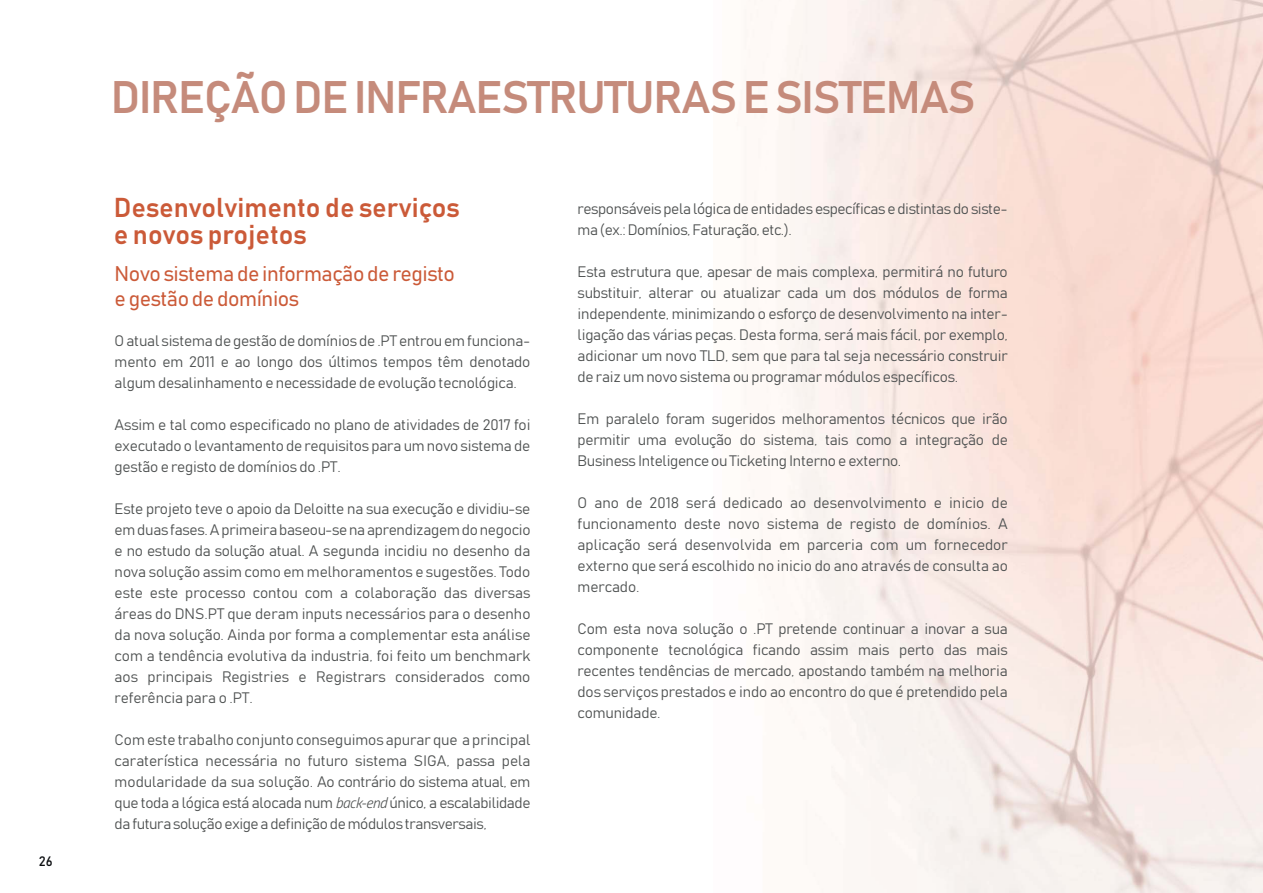
<style>
.page{position:relative;width:1263px;height:893px;background:#fff}
.page>*{position:absolute;margin:0;border:0;box-sizing:border-box;transform-origin:0 0}
.t1{font:600 45px "Bahnschrift";letter-spacing:-.025em;color:#c58b7b}
.t2{font:600 27px/27px "Bahnschrift";color:#cb5a38}
.t3{font:300 21px/25.2px "Bahnschrift";letter-spacing:-.02em;color:#cb5a38}
.t4{font:300 15px/21px "Bahnschrift";letter-spacing:-.01em;color:#4e5151;text-align:justify}
.t5{font:13.5px "Bahnschrift";color:#0b0d10}
.s1{font-family:"Titillium";font-style:italic}
</style>
<div class="page">
<img style="left:737px;top:0;width:526px;height:892px">
<p class="t5" style="left:39px;top:856px;width:15px">26</p>
<h1 class="t1" style="left:111px;top:81px;width:866px">DIREÇÃO DE INFRAESTRUTURAS E SISTEMAS</h1>
<h2 class="t2" style="left:114px;top:197px;width:347px">Desenvolvimento de serviços e novos projetos</h2>
<h3 class="t3" style="left:115px;top:263px;width:342px">Novo sistema de informação de registo e gestão de domínios</h3>
<p class="t4" style="left:115px;top:330px;width:417px">O atual sistema de gestão de domínios de .PT entrou em funciona&shy;mento em 2011 e ao longo dos últimos tempos têm denotado algum desalinhamento e necessidade de evolução tecnológica.</p>
<p class="t4" style="left:115px;top:414px;width:417px">Assim e tal como especificado no plano de atividades de 2017 foi executado o levantamento de requisitos para um novo sistema de gestão e registo de domínios do .PT.</p>
<p class="t4" style="left:115px;top:498px;width:417px">Este projeto teve o apoio da Deloitte na sua execução e dividiu-se em duas fases. A primeira baseou-se na aprendizagem do negocio e no estudo da solução atual. A segunda incidiu no desenho da nova solução assim como em melhoramentos e sugestões. Todo este este processo contou com a colaboração das diversas áreas do DNS.PT que deram inputs necessários para o desenho da nova solução. Ainda por forma a complementar esta análise com a tendência evolutiva da industria, foi feito um benchmark aos principais Registries e Registrars considerados como referência para o .PT.</p>
<p class="t4" style="left:115px;top:729px;width:417px">Com este trabalho conjunto conseguimos apurar que a principal caraterística necessária no futuro sistema SIGA, passa pela modularidade da sua solução. Ao contrário do sistema atual, em que toda a lógica está alocada num <span class="s1">back-end</span> único, a escalabilidade da futura solução exige a definição de módulos transversais,</p>
<p class="t4" style="left:578px;top:198px;width:432px">responsáveis pela lógica de entidades específicas e distintas do siste&shy;ma (ex.: Domínios, Faturação, etc.).</p>
<p class="t4" style="left:578px;top:261px;width:432px">Esta estrutura que, apesar de mais complexa, permitirá no futuro substituir, alterar ou atualizar cada um dos módulos de forma independente, minimizando o esforço de desenvolvimento na inter&shy;ligação das várias peças. Desta forma, será mais fácil, por exemplo, adicionar um novo TLD, sem que para tal seja necessário construir de raiz um novo sistema ou programar módulos específicos.</p>
<p class="t4" style="left:578px;top:408px;width:432px">Em paralelo foram sugeridos melhoramentos técnicos que irão permitir uma evolução do sistema, tais como a integração de Business Inteligence ou Ticketing Interno e externo.</p>
<p class="t4" style="left:578px;top:492px;width:432px">O ano de 2018 será dedicado ao desenvolvimento e inicio de funcionamento deste novo sistema de registo de domínios. A aplicação será desenvolvida em parceria com um fornecedor externo que será escolhido no inicio do ano através de consulta ao mercado.</p>
<p class="t4" style="left:578px;top:618px;width:432px">Com esta nova solução o .PT pretende continuar a inovar a sua componente tecnológica ficando assim mais perto das mais recentes tendências de mercado, apostando também na melhoria dos serviços prestados e indo ao encontro do que é pretendido pela comunidade.</p>
</div>
